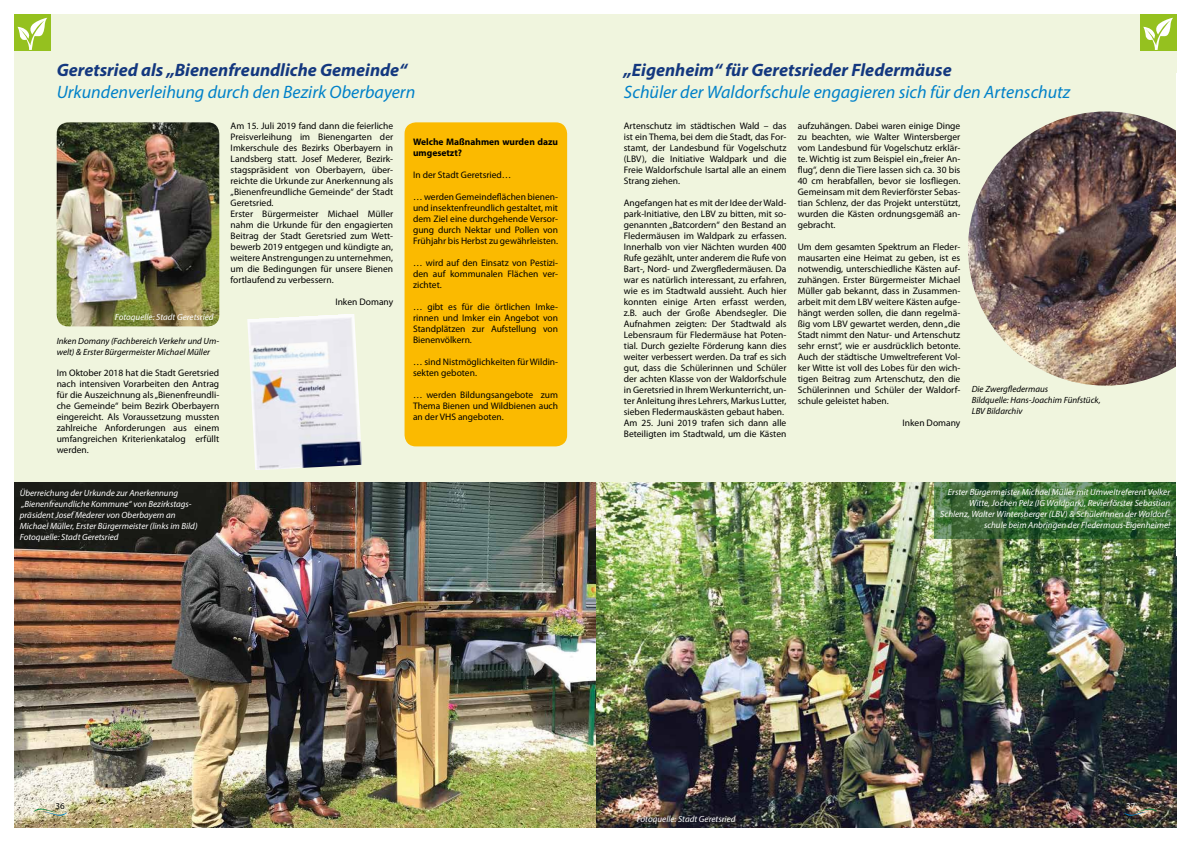
<style>
.page{position:relative;width:1191px;height:842px;background:#fff}
.page>*{position:absolute;margin:0;border:0;box-sizing:border-box;transform-origin:0 0}
.t1{font:italic 18px "Myriad Pro";color:#0081c9}
.t2{font:italic 700 18px "Myriad Pro";color:#14387f}
.t3{font:9.5px/11px "Myriad Pro";color:#000;text-align:justify}
.t4{font:700 9.5px/11px "Myriad Pro";color:#000}
.t5{font:italic 9px/11px "Myriad Pro";color:#fff}
.t6{font:italic 9px/11px "Myriad Pro";color:#000}
.t7{font:9px "Myriad Pro";color:#000}
.t8{font:9px "Myriad Pro";color:#fff}
</style>
<div class="page">
<div style="left:595px;top:14px;width:581px;height:814px;background:#f0f5de"></div>
<div style="left:1140px;top:14px;width:36px;height:37px;background:#95c11f"></div>
<svg style="left:1143px;top:17px;width:30px;height:33px"></svg>
<img style="left:595px;top:482px;width:581px;height:346px">
<img style="left:968px;top:111px;width:208px;height:275px">
<img style="left:14px;top:14px;width:581px;height:814px">
<svg style="left:1123px;top:806px;width:34px;height:11px"></svg>
<svg style="left:33px;top:806px;width:34px;height:11px"></svg>
<div style="left:14px;top:14px;width:37px;height:37px;background:#95c11f"></div>
<svg style="left:17px;top:17px;width:30px;height:33px"></svg>
<div style="left:404px;top:122px;width:163px;height:324px;background:#fbba00;border-radius:11px"></div>
<img style="left:247px;top:313px;width:115px;height:157px">
<img style="left:57px;top:122px;width:162px;height:204px">
<svg style="left:934px;top:482px;width:242px;height:57px;background:#396a35"></svg>
<h1 class="t2" style="left:57px;top:58px;width:352px">Geretsried als „Bienenfreundliche Gemeinde“</h1>
<h1 class="t1" style="left:57px;top:81px;width:360px">Urkundenverleihung durch den Bezirk Oberbayern</h1>
<p class="t4" style="left:413px;top:136px;width:146px">Welche Maßnahmen wurden dazu umgesetzt?</p>
<p class="t3" style="left:413px;top:169px;width:100px">In der Stadt Geretsried…</p>
<p class="t3" style="left:413px;top:191px;width:147px">… werden Gemeindeflächen bienen&shy;und insektenfreundlich gestaltet, mit dem Ziel eine durchgehende Versor&shy;gung durch Nektar und Pollen von Frühjahr bis Herbst zu gewährleisten.</p>
<p class="t3" style="left:413px;top:257px;width:146px">… wird auf den Einsatz von Pestizi&shy;den auf kommunalen Flächen ver&shy;zichtet.</p>
<p class="t3" style="left:413px;top:301px;width:147px">… gibt es für die örtlichen Imke&shy;rinnen und Imker ein Angebot von Standplätzen zur Aufstellung von Bienenvölkern.</p>
<p class="t3" style="left:413px;top:356px;width:147px">… sind Nistmöglichkeiten für Wildin&shy;sekten geboten.</p>
<p class="t3" style="left:413px;top:389px;width:146px">… werden Bildungsangebote zum Thema Bienen und Wildbienen auch an der VHS angeboten.</p>
<p class="t3" style="left:231px;top:120px;width:164px;text-align:left">Am 15. Juli 2019 fand dann die feierliche Preisverleihung im Bienengarten der Imkerschule des Bezirks Oberbayern in Landsberg statt. Josef Mederer, Bezirk&shy;stagspräsident von Oberbayern, über&shy;reichte die Urkunde zur Anerkennung als „Bienenfreundliche Gemeinde“ der Stadt Geretsried.<br>Erster Bürgermeister Michael Müller nahm die Urkunde für den engagierten Beitrag der Stadt Geretsried zum Wett&shy;bewerb 2019 entgegen und kündigte an, weitere Anstrengungen zu unternehmen, um die Bedingungen für unsere Bienen fortlaufend zu verbessern.</p>
<p class="t3" style="left:335px;top:296px;width:59px">Inken Domany</p>
<p class="t5" style="left:115px;top:311px;width:100px">Fotoquelle: Stadt Geretsried</p>
<p class="t6" style="left:57px;top:336px;width:164px">Inken Domany (Fachbereich Verkehr und Um&shy;welt) &amp; Erster Bürgermeister Michael Müller</p>
<p class="t3" style="left:57px;top:367px;width:164px">Im Oktober 2018 hat die Stadt Geretsried nach intensiven Vorarbeiten den Antrag für die Auszeichnung als „Bienenfreundli&shy;che Gemeinde“ beim Bezirk Oberbayern eingereicht. Als Voraussetzung mussten zahlreiche Anforderungen aus einem umfangreichen Kriterienkatalog erfüllt werden.</p>
<p class="t5" style="left:20px;top:487px;width:179px">Überreichung der Urkunde zur Anerkennung „Bienenfreundliche Kommune“ von Bezirkstags&shy;präsident Josef Mederer von Oberbayern an Michael Müller, Erster Bürgermeister (links im Bild)<br>Fotoquelle: Stadt Geretsried</p>
<h1 class="t2" style="left:624px;top:58px;width:329px">„Eigenheim“ für Geretsrieder Fledermäuse</h1>
<h1 class="t1" style="left:624px;top:81px;width:448px">Schüler der Waldorfschule engagieren sich für den Artenschutz</h1>
<p class="t3" style="left:624px;top:120px;width:164px">Artenschutz im städtischen Wald – das ist ein Thema, bei dem die Stadt, das For&shy;stamt, der Landesbund für Vogelschutz (LBV), die Initiative Waldpark und die Freie Waldorfschule Isartal alle an einem Strang ziehen.</p>
<p class="t3" style="left:624px;top:197px;width:164px;text-align:left">Angefangen hat es mit der Idee der Wald&shy;park-Initiative, den LBV zu bitten, mit so&shy;genannten „Batcordern“ den Bestand an Fledermäusen im Waldpark zu erfassen.<br>Innerhalb von vier Nächten wurden 400<br>Rufe gezählt, unter anderem die Rufe von Bart-, Nord- und Zwergfledermäusen. Da war es natürlich interessant, zu erfahren, wie es im Stadtwald aussieht. Auch hier konnten einige Arten erfasst werden, z.B. auch der Große Abendsegler. Die Aufnahmen zeigten: Der Stadtwald als Lebensraum für Fledermäuse hat Poten&shy;tial. Durch gezielte Förderung kann dies weiter verbessert werden. Da traf es sich gut, dass die Schülerinnen und Schüler der achten Klasse von der Waldorfschule in Geretsried in Ihrem Werkunterricht, un&shy;ter Anleitung ihres Lehrers, Markus Lutter, sieben Fledermauskästen gebaut haben.<br>Am 25. Juni 2019 trafen sich dann alle Beteiligten im Stadtwald, um die Kästen</p>
<p class="t3" style="left:797px;top:120px;width:164px">aufzuhängen. Dabei waren einige Dinge zu beachten, wie Walter Wintersberger vom Landesbund für Vogelschutz erklär&shy;te. Wichtig ist zum Beispiel ein „freier An&shy;flug“, denn die Tiere lassen sich ca. 30 bis 40 cm herabfallen, bevor sie losfliegen.<br>Gemeinsam mit dem Revierförster Sebas&shy;tian Schlenz, der das Projekt unterstützt, wurden die Kästen ordnungsgemäß an&shy;gebracht.</p>
<p class="t3" style="left:797px;top:241px;width:164px">Um dem gesamten Spektrum an Fleder&shy;mausarten eine Heimat zu geben, ist es notwendig, unterschiedliche Kästen auf&shy;zuhängen. Erster Bürgermeister Michael Müller gab bekannt, dass in Zusammen&shy;arbeit mit dem LBV weitere Kästen aufge&shy;hängt werden sollen, die dann regelmä&shy;ßig vom LBV gewartet werden, denn „die Stadt nimmt den Natur- und Artenschutz sehr ernst“, wie er ausdrücklich betonte.<br>Auch der städtische Umweltreferent Vol&shy;ker Witte ist voll des Lobes für den wich&shy;tigen Beitrag zum Artenschutz, den die Schülerinnen und Schüler der Waldorf&shy;schule geleistet haben.</p>
<p class="t3" style="left:902px;top:417px;width:59px">Inken Domany</p>
<p class="t6" style="left:971px;top:384px;width:130px">Die Zwergfledermaus<br>Bildquelle: Hans-Joachim Fünfstück,<br>LBV Bildarchiv</p>
<p class="t5" style="left:940px;top:486px;width:231px;text-align:right">Erster Bürgermeister Michael Müller mit Umweltreferent Volker Witte, Jochen Pelz (IG Waldpark), Revierförster Sebastian Schlenz, Walter Wintersberger (LBV) &amp; SchülerInnen der Waldorf&shy;schule beim Anbringen der Fledermaus-Eigenheime!</p>
<p class="t7" style="left:56px;top:800px;width:11px">36</p>
<p class="t8" style="left:1126px;top:800px;width:11px">37</p>
<p class="t5" style="left:636px;top:813px;width:100px">Fotoquelle: Stadt Geretsried</p>
</div>
